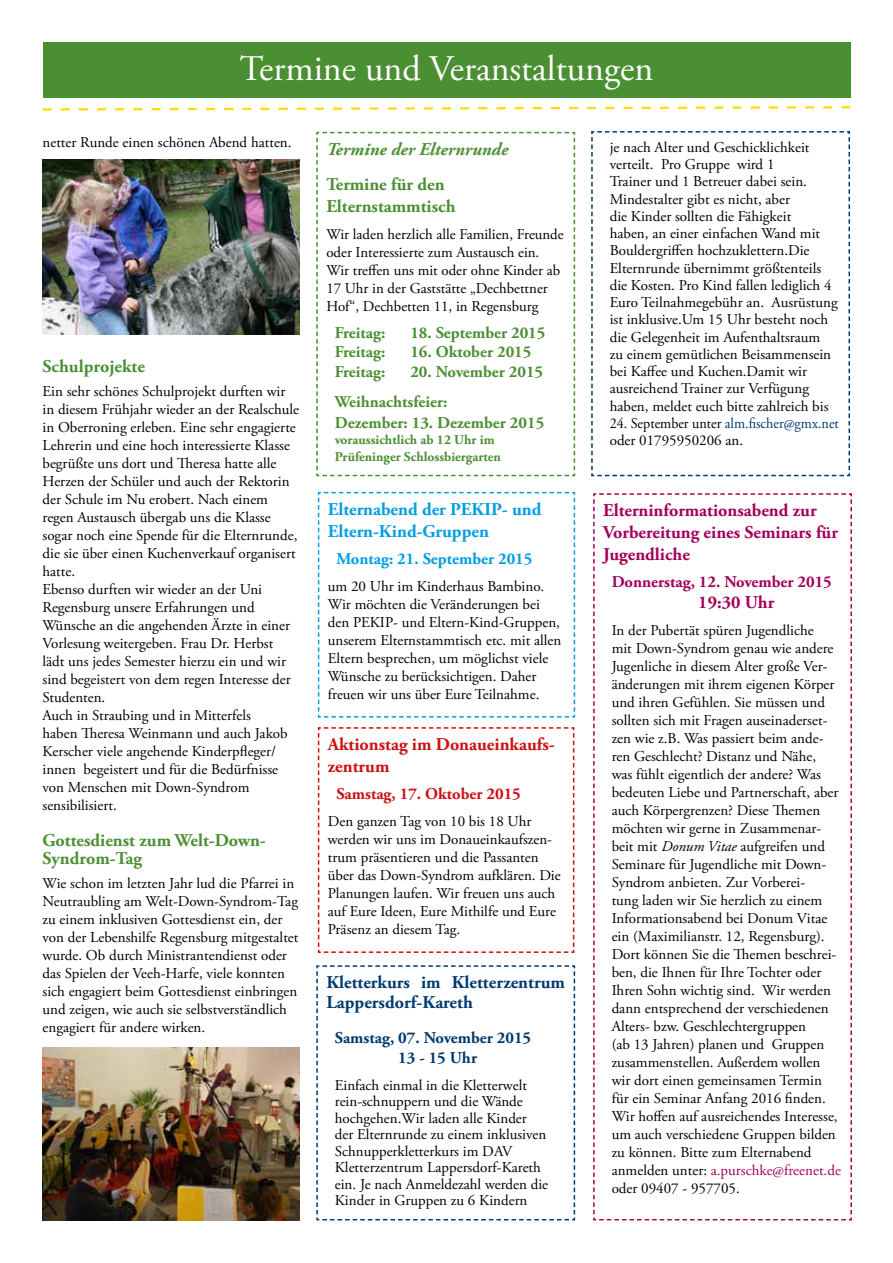
<style>
.page{position:relative;width:893px;height:1263px;background:#fff}
.page>*{position:absolute;margin:0;border:0;box-sizing:border-box;transform-origin:0 0}
.t1{font:36px "Adobe Garamond Pro";color:#fff}
.t2{font:700 18px/21.6px "Adobe Garamond Pro";color:#4b8f33}
.t3{font:700 18px/21.6px "Adobe Garamond Pro";color:#a4005a}
.t4{font:700 18px/19.8px "Adobe Garamond Pro";color:#003a71}
.t5{font:700 18px/21.6px "Adobe Garamond Pro";color:#009ee3}
.t6{font:700 18px/21.6px "Adobe Garamond Pro";color:#cd1013}
.t7{font:italic 700 18px "Adobe Garamond Pro";color:#4b8f33}
.t8{font:700 16.5px/30px "Adobe Garamond Pro";color:#4b8f33}
.t9{font:700 16.5px/19.8px "Adobe Garamond Pro";color:#003a71;text-align:center}
.t10{font:700 16.5px "Adobe Garamond Pro";color:#a4005a}
.t11{font:700 16.5px "Adobe Garamond Pro";color:#009ee3}
.t12{font:700 16.5px "Adobe Garamond Pro";color:#cd1013}
.t13{font:15px/18px "Adobe Garamond Pro";color:#000}
.t14{font:15px/17.2px "Adobe Garamond Pro";color:#000;scale:.94 1}
.t15{font:700 13.5px/16.5px "Adobe Garamond Pro";color:#4b8f33}
.s1{color:#003a71}
.s2{font-style:italic}
.s3{color:#a4005a}
</style>
<div class="page">
<svg style="left:316px;top:131px;width:260px;height:346px"></svg>
<div style="left:43px;top:43px;width:807px;height:55px;background:#4b8f33"></div>
<svg style="left:42px;top:106px;width:809px;height:5px"></svg>
<svg style="left:317px;top:491px;width:259px;height:227px"></svg>
<svg style="left:317px;top:727px;width:258px;height:226px"></svg>
<svg style="left:316px;top:965px;width:260px;height:256px"></svg>
<svg style="left:593px;top:493px;width:259px;height:728px"></svg>
<svg style="left:591px;top:131px;width:259px;height:346px"></svg>
<img style="left:43px;top:1047px;width:257px;height:173px">
<img style="left:43px;top:160px;width:257px;height:174px">
<h1 class="t1" style="left:240px;top:47px;width:415px">Termine und Veranstaltungen</h1>
<p class="t13" style="left:43px;top:134px;width:251px">netter Runde einen schönen Abend hatten.</p>
<p class="t2" style="left:43px;top:356px;width:104px">Schulprojekte</p>
<p class="t13" style="left:43px;top:383px;width:258px">Ein sehr schönes Schulprojekt durften wir in diesem Frühjahr wieder an der Realschule in Oberroning erleben. Eine sehr engagierte Lehrerin und eine hoch interessierte Klasse begrüßte uns dort und Theresa hatte alle Herzen der Schüler und auch der Rektorin der Schule im Nu erobert. Nach einem regen Austausch übergab uns die Klasse sogar noch eine Spende für die Elternrunde, die sie über einen Kuchenverkauf organisert hatte.<br>Ebenso durften wir wieder an der Uni Regensburg unsere Erfahrungen und Wünsche an die angehenden Ärzte in einer Vorlesung weitergeben. Frau Dr. Herbst<br>lädt uns jedes Semester hierzu ein und wir sind begeistert von dem regen Interesse der Studenten.<br>Auch in Straubing und in Mitterfels<br>haben Theresa Weinmann und auch Jakob Kerscher viele angehende Kinderpfleger/ innen begeistert und für die Bedürfnisse von Menschen mit Down-Syndrom sensibilisiert.</p>
<p class="t2" style="left:43px;top:832px;width:225px;line-height:18px">Gottesdienst zum Welt-Down-<br>Syndrom-Tag</p>
<p class="t13" style="left:43px;top:875px;width:257px">Wie schon im letzten Jahr lud die Pfarrei in Neutraubling am Welt-Down-Syndrom-Tag zu einem inklusiven Gottesdienst ein, der von der Lebenshilfe Regensburg mitgestaltet wurde. Ob durch Ministrantendienst oder das Spielen der Veeh-Harfe, viele konnten sich engagiert beim Gottesdienst einbringen und zeigen, wie auch sie selbstverständlich engagiert für andere wirken.</p>
<p class="t7" style="left:326px;top:139px;width:184px">Termine der Elternrunde</p>
<p class="t2" style="left:326px;top:174px;width:131px">Termine für den<br>Elternstammtisch</p>
<p class="t13" style="left:326px;top:225px;width:239px">Wir laden herzlich alle Familien, Freunde oder Interessierte zum Austausch ein.<br>Wir treffen uns mit oder ohne Kinder ab 17 Uhr in der Gaststätte „Dechbettner Hof“, Dechbetten 11, in Regensburg</p>
<p class="t8" style="left:335px;top:318px;width:52px">Freitag:</p>
<p class="t8" style="left:410px;top:318px;width:137px">18. September 2015</p>
<p class="t8" style="left:335px;top:337px;width:52px">Freitag:</p>
<p class="t8" style="left:410px;top:337px;width:123px">16. Oktober 2015</p>
<p class="t8" style="left:335px;top:357px;width:52px">Freitag:</p>
<p class="t8" style="left:335px;top:357px;width:210px;text-indent:76px">20. November 2015<br>Weihnachtsfeier:</p>
<p class="t8" style="left:335px;top:408px;width:211px">Dezember: 13. Dezember 2015</p>
<p class="t15" style="left:335px;top:432px;width:168px">voraussichtlich ab 12 Uhr im<br>Prüfeninger Schlossbiergarten</p>
<p class="t5" style="left:328px;top:499px;width:215px">Elternabend der PEKIP- und<br>Eltern-Kind-Gruppen</p>
<p class="t11" style="left:336px;top:549px;width:198px">Montag: 21. September 2015</p>
<p class="t13" style="left:328px;top:577px;width:235px">um 20 Uhr im Kinderhaus Bambino.<br>Wir möchten die Veränderungen bei den PEKIP- und Eltern-Kind-Gruppen, unserem Elternstammtisch etc. mit allen Eltern besprechen, um möglichst viele Wünsche zu berücksichtigen. Daher freuen wir uns über Eure Teilnahme.</p>
<p class="t6" style="left:328px;top:734px;width:229px">Aktionstag im Donaueinkaufs&shy;zentrum</p>
<p class="t12" style="left:336px;top:784px;width:186px">Samstag, 17. Oktober 2015</p>
<p class="t13" style="left:328px;top:813px;width:234px">Den ganzen Tag von 10 bis 18 Uhr werden wir uns im Donaueinkaufszen&shy;trum präsentieren und die Passanten über das Down-Syndrom aufklären. Die Planungen laufen. Wir freuen uns auch auf Eure Ideen, Eure Mithilfe und Eure Präsenz an diesem Tag.</p>
<p class="t4" style="left:326px;top:973px;width:240px">Kletterkurs im Kletterzentrum<br>Lappersdorf-Kareth</p>
<p class="t9" style="left:335px;top:1028px;width:198px">Samstag, 07. November 2015<br>13 - 15 Uhr</p>
<p class="t13" style="left:335px;top:1077px;width:215px;line-height:16.5px">Einfach einmal in die Kletterwelt rein-schnuppern und die Wände hochgehen.Wir laden alle Kinder der Elternrunde zu einem inklusiven Schnupperkletterkurs im DAV Kletterzentrum Lappersdorf-Kareth ein. Je nach Anmeldezahl werden die Kinder in Gruppen zu 6 Kindern</p>
<p class="t13" style="left:610px;top:139px;width:229px;line-height:17.2px">je nach Alter und Geschicklichkeit verteilt. Pro Gruppe wird 1<br>Trainer und 1 Betreuer dabei sein.<br>Mindestalter gibt es nicht, aber<br>die Kinder sollten die Fähigkeit<br>haben, an einer einfachen Wand mit Bouldergriffen hochzuklettern.Die Elternrunde übernimmt größtenteils die Kosten. Pro Kind fallen lediglich 4<br>Euro Teilnahmegebühr an. Ausrüstung ist inklusive.Um 15 Uhr besteht noch die Gelegenheit im Aufenthaltsraum<br>zu einem gemütlichen Beisammensein bei Kaffee und Kuchen.Damit wir ausreichend Trainer zur Verfügung haben, meldet euch bitte zahlreich bis</p>
<p class="t14" style="left:610px;top:415px;width:245px">24. September unter <span class="s1">alm.fischer@gmx.net </span>oder 01795950206 an.</p>
<p class="t3" style="left:603px;top:500px;width:236px">Elterninformationsabend zur<br>Vorbereitung eines Seminars für<br>Jugendliche</p>
<p class="t10" style="left:612px;top:572px;width:222px">Donnerstag, 12. November 2015</p>
<p class="t3" style="left:698px;top:592px;width:78px">19:30 Uhr</p>
<p class="t13" style="left:612px;top:622px;width:231px">In der Pubertät spüren Jugendliche<br>mit Down-Syndrom genau wie andere Jugenliche in diesem Alter große Ver&shy;änderungen mit ihrem eigenen Körper und ihren Gefühlen. Sie müssen und sollten sich mit Fragen auseinaderset&shy;zen wie z.B. Was passiert beim ande&shy;ren Geschlecht? Distanz und Nähe,<br>was fühlt eigentlich der andere? Was bedeuten Liebe und Partnerschaft, aber auch Körpergrenzen? Diese Themen möchten wir gerne in Zusammenar&shy;beit mit <span class="s2">Donum Vitae</span> aufgreifen und Seminare für Jugendliche mit Down-Syndrom anbieten. Zur Vorberei-<br>tung laden wir Sie herzlich zu einem Informationsabend bei Donum Vitae ein (Maximilianstr. 12, Regensburg).<br>Dort können Sie die Themen beschrei&shy;ben, die Ihnen für Ihre Tochter oder Ihren Sohn wichtig sind. Wir werden dann entsprechend der verschiedenen Alters- bzw. Geschlechtergruppen<br>(ab 13 Jahren) planen und Gruppen zusammenstellen. Außerdem wollen wir dort einen gemeinsamen Termin für ein Seminar Anfang 2016 finden.<br>Wir hoffen auf ausreichendes Interesse, um auch verschiedene Gruppen bilden zu können. Bitte zum Elternabend anmelden unter: <span class="s3">a.purschke@freenet.de </span>oder 09407 - 957705.</p>
</div>
